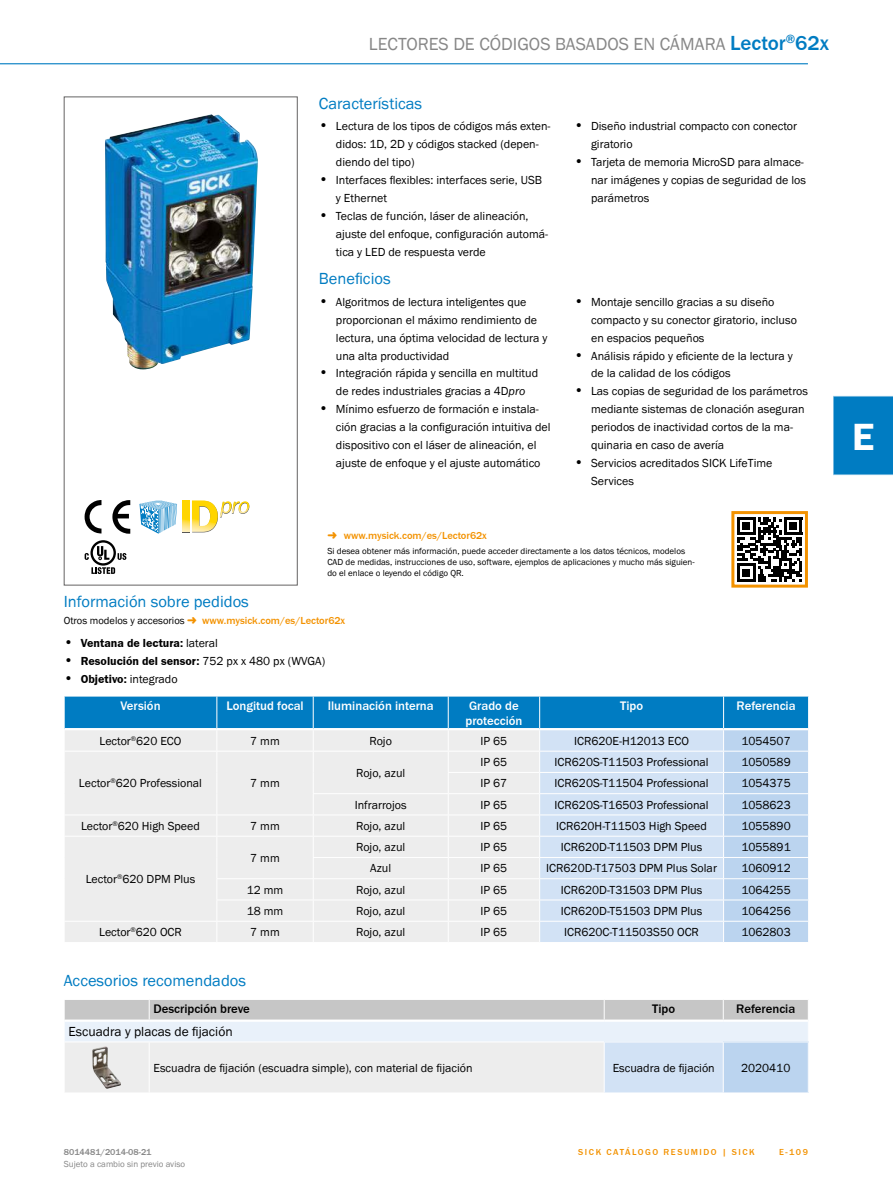
<style>
.page{position:relative;width:893px;height:1188px;background:#fff}
.page>*{position:absolute;margin:0;border:0;box-sizing:border-box;transform-origin:0 0}
.t1{font:700 39px "SICK Franklin";color:#fff}
.t2{font:18px "SICK Franklin";color:#878787}
.t3{font:16.5px "SICK Franklin";color:#007cc2}
.t4{font:13.5px "SICK Franklin";color:#000}
.t5{font:500 12.75px/15.3px "SICK Franklin";color:#fff}
.t6{font:500 12.75px "SICK Franklin";color:#000}
.t7{font:12px/17.9px "SICK Franklin";color:#000}
.t8{font:700 12px "SICK Franklin";color:#000}
.t9{font:500 10.5px "SICK Franklin";color:#f39200}
.t10{font:10.5px "SICK Franklin";color:#000}
.t11{font:9px/10.8px "SICK Franklin";color:#000}
.t12{font:500 9px "SICK Franklin";letter-spacing:.17em;color:#f39200}
.t13{font:9px "SICK Franklin";color:#878787}
.t14{font:500 9px "SICK Franklin";color:#878787}
.s1{font-weight:500;font-size:21px;color:#007cc2}
.s2{font-size:14.25px}
.s3{font-style:italic}
.s4{font-weight:400;font-size:14.25px}
.s5{font-weight:400}
</style>
<div class="page">
<hr style="left:0;top:63px;width:808px;height:1px;background:#007cc2">
<svg style="left:64px;top:696px;width:745px;height:246px;background:#c5dbea"></svg>
<hr style="left:216px;top:878px;width:97px;height:1px;background:#fff">
<svg style="left:64px;top:1000px;width:745px;height:93px;background:#dfe3e8"></svg>
<hr style="left:64px;top:1042px;width:85px;height:1px;background:#fff">
<hr style="left:149px;top:1042px;width:455px;height:1px;background:#fff">
<hr style="left:604px;top:1042px;width:119px;height:1px;background:#fff">
<hr style="left:723px;top:1042px;width:86px;height:1px;background:#fff">
<img style="left:92px;top:1046px;width:29px;height:43px">
<img style="left:105px;top:114px;width:153px;height:255px">
<svg style="left:85px;top:500px;width:45px;height:34px"></svg>
<svg style="left:189px;top:501px;width:1px;height:31px"></svg>
<svg style="left:182px;top:500px;width:7px;height:32px"></svg>
<svg style="left:192px;top:500px;width:57px;height:32px"></svg>
<svg style="left:140px;top:501px;width:37px;height:33px"></svg>
<svg style="left:85px;top:540px;width:41px;height:34px"></svg>
<div style="left:64px;top:97px;width:234px;height:488px;border:1px solid #646363"></div>
<svg style="left:737px;top:517px;width:65px;height:65px"></svg>
<hr style="left:784px;top:517px;width:18px;height:3px;background:#000">
<div style="left:731px;top:511px;width:77px;height:77px;border:3px solid #f39200"></div>
<div style="left:833px;top:395px;width:60px;height:81px;background:#007cc2"></div>
<h2 class="t2" style="left:369px;top:32px;width:462px">LECTORES DE CÓDIGOS BASADOS EN CÁMARA <span class="s1">Lector</span><sup>®</sup><span class="s1">62x</span></h2>
<h3 class="t3" style="left:319px;top:93px;width:105px">Características</h3>
<p class="t7" style="left:336px;top:118px;width:216px;text-indent:-17px"><span class="s2">•</span> Lectura de los tipos de códigos más exten&shy;didos: 1D, 2D y códigos stacked (depen&shy;diendo del tipo)</p>
<p class="t7" style="left:336px;top:171px;width:208px;text-indent:-17px"><span class="s2">•</span> Interfaces flexibles: interfaces serie, USB y Ethernet</p>
<p class="t7" style="left:336px;top:207px;width:214px;text-indent:-17px"><span class="s2">•</span> Teclas de función, láser de alineación, ajuste del enfoque, configuración automá&shy;tica y LED de respuesta verde</p>
<h3 class="t3" style="left:319px;top:268px;width:73px">Beneficios</h3>
<p class="t7" style="left:336px;top:293px;width:213px;text-indent:-17px"><span class="s2">•</span> Algoritmos de lectura inteligentes que proporcionan el máximo rendimiento de lectura, una óptima velocidad de lectura y una alta productividad</p>
<p class="t7" style="left:319px;top:365px;width:221px;text-align:center"><span class="s2">•</span> Integración rápida y sencilla en multitud de redes industriales gracias a 4D<span class="s3">pro</span></p>
<p class="t7" style="left:336px;top:401px;width:216px;text-indent:-17px"><span class="s2">•</span> Mínimo esfuerzo de formación e instala&shy;ción gracias a la configuración intuitiva del dispositivo con el láser de alineación, el ajuste de enfoque y el ajuste automático</p>
<p class="t7" style="left:591px;top:118px;width:208px;text-indent:-17px"><span class="s2">•</span> Diseño industrial compacto con conector giratorio</p>
<p class="t7" style="left:591px;top:153px;width:216px;text-indent:-17px"><span class="s2">•</span> Tarjeta de memoria MicroSD para almace&shy;nar imágenes y copias de seguridad de los parámetros</p>
<p class="t7" style="left:591px;top:293px;width:207px;text-indent:-17px"><span class="s2">•</span> Montaje sencillo gracias a su diseño compacto y su conector giratorio, incluso en espacios pequeños</p>
<p class="t7" style="left:591px;top:347px;width:203px;text-indent:-17px"><span class="s2">•</span> Análisis rápido y eficiente de la lectura y de la calidad de los códigos</p>
<p class="t7" style="left:591px;top:383px;width:218px;text-indent:-17px"><span class="s2">•</span> Las copias de seguridad de los parámetros mediante sistemas de clonación aseguran periodos de inactividad cortos de la ma&shy;quinaria en caso de avería</p>
<p class="t7" style="left:591px;top:454px;width:183px;text-indent:-17px"><span class="s2">•</span> Servicios acreditados SICK LifeTime<br>Services</p>
<p class="t9" style="left:344px;top:529px;width:144px">www.mysick.com/es/Lector62x</p>
<p class="t11" style="left:327px;top:546px;width:369px">Si desea obtener más información, puede acceder directamente a los datos técnicos, modelos<br>CAD de medidas, instrucciones de uso, software, ejemplos de aplicaciones y mucho más siguien&shy;do el enlace o leyendo el código QR.</p>
<h3 class="t3" style="left:64px;top:592px;width:187px">Información sobre pedidos</h3>
<p class="t10" style="left:64px;top:614px;width:122px">Otros modelos y accesorios</p>
<p class="t9" style="left:202px;top:614px;width:144px">www.mysick.com/es/Lector62x</p>
<p class="t8" style="left:64px;top:636px;width:156px"><span class="s4">•</span> Ventana de lectura: <span class="s5">lateral</span></p>
<p class="t8" style="left:64px;top:654px;width:263px"><span class="s4">•</span> Resolución del sensor: <span class="s5">752 px x 480 px (WVGA)</span></p>
<p class="t8" style="left:64px;top:671px;width:115px"><span class="s4">•</span> Objetivo: <span class="s5">integrado</span></p>
<p class="t5" style="left:120px;top:698px;width:42px">Versión</p>
<p class="t5" style="left:226px;top:698px;width:79px">Longitud focal</p>
<p class="t5" style="left:328px;top:698px;width:107px">Iluminación interna</p>
<p class="t5" style="left:465px;top:698px;width:58px">Grado de protección</p>
<p class="t5" style="left:620px;top:698px;width:24px">Tipo</p>
<p class="t5" style="left:737px;top:698px;width:61px">Referencia</p>
<p class="t7" style="left:99px;top:732px;width:84px">Lector<sup>®</sup>620 ECO</p>
<p class="t7" style="left:250px;top:732px;width:31px">7 mm</p>
<p class="t7" style="left:370px;top:732px;width:24px">Rojo</p>
<p class="t7" style="left:481px;top:732px;width:28px">IP 65</p>
<p class="t7" style="left:574px;top:732px;width:117px">ICR620E-H12013 ECO</p>
<p class="t7" style="left:741px;top:732px;width:51px">1054507</p>
<p class="t7" style="left:79px;top:775px;width:125px">Lector<sup>®</sup>620 Professional</p>
<p class="t7" style="left:250px;top:775px;width:31px">7 mm</p>
<p class="t7" style="left:481px;top:753px;width:28px">IP 65</p>
<p class="t7" style="left:555px;top:753px;width:155px">ICR620S-T11503 Professional</p>
<p class="t7" style="left:741px;top:753px;width:51px">1050589</p>
<p class="t7" style="left:481px;top:775px;width:28px">IP 67</p>
<p class="t7" style="left:555px;top:775px;width:155px">ICR620S-T11504 Professional</p>
<p class="t7" style="left:741px;top:775px;width:51px">1054375</p>
<p class="t7" style="left:356px;top:764px;width:51px">Rojo, azul</p>
<p class="t7" style="left:355px;top:796px;width:53px">Infrarrojos</p>
<p class="t7" style="left:481px;top:796px;width:28px">IP 65</p>
<p class="t7" style="left:555px;top:796px;width:155px">ICR620S-T16503 Professional</p>
<p class="t7" style="left:741px;top:796px;width:51px">1058623</p>
<p class="t7" style="left:81px;top:817px;width:120px">Lector<sup>®</sup>620 High Speed</p>
<p class="t7" style="left:250px;top:817px;width:31px">7 mm</p>
<p class="t7" style="left:356px;top:817px;width:51px">Rojo, azul</p>
<p class="t7" style="left:481px;top:817px;width:28px">IP 65</p>
<p class="t7" style="left:556px;top:817px;width:152px">ICR620H-T11503 High Speed</p>
<p class="t7" style="left:741px;top:817px;width:51px">1055890</p>
<p class="t7" style="left:86px;top:870px;width:111px">Lector<sup>®</sup>620 DPM Plus</p>
<p class="t7" style="left:250px;top:849px;width:31px">7 mm</p>
<p class="t7" style="left:356px;top:838px;width:51px">Rojo, azul</p>
<p class="t7" style="left:481px;top:838px;width:28px">IP 65</p>
<p class="t7" style="left:561px;top:838px;width:143px">ICR620D-T11503 DPM Plus</p>
<p class="t7" style="left:741px;top:838px;width:51px">1055891</p>
<p class="t7" style="left:370px;top:860px;width:22px">Azul</p>
<p class="t7" style="left:481px;top:860px;width:28px">IP 65</p>
<p class="t7" style="left:546px;top:860px;width:172px">ICR620D-T17503 DPM Plus Solar</p>
<p class="t7" style="left:741px;top:860px;width:51px">1060912</p>
<p class="t7" style="left:247px;top:881px;width:38px">12 mm</p>
<p class="t7" style="left:356px;top:881px;width:51px">Rojo, azul</p>
<p class="t7" style="left:481px;top:881px;width:28px">IP 65</p>
<p class="t7" style="left:561px;top:881px;width:143px">ICR620D-T31503 DPM Plus</p>
<p class="t7" style="left:741px;top:881px;width:51px">1064255</p>
<p class="t7" style="left:247px;top:902px;width:38px">18 mm</p>
<p class="t7" style="left:356px;top:902px;width:51px">Rojo, azul</p>
<p class="t7" style="left:481px;top:902px;width:28px">IP 65</p>
<p class="t7" style="left:561px;top:902px;width:143px">ICR620D-T51503 DPM Plus</p>
<p class="t7" style="left:741px;top:902px;width:51px">1064256</p>
<p class="t7" style="left:99px;top:924px;width:84px">Lector<sup>®</sup>620 OCR</p>
<p class="t7" style="left:250px;top:924px;width:31px">7 mm</p>
<p class="t7" style="left:356px;top:924px;width:51px">Rojo, azul</p>
<p class="t7" style="left:481px;top:924px;width:28px">IP 65</p>
<p class="t7" style="left:564px;top:924px;width:136px">ICR620C-T11503S50 OCR</p>
<p class="t7" style="left:741px;top:924px;width:51px">1062803</p>
<h3 class="t3" style="left:64px;top:971px;width:184px">Accesorios recomendados</h3>
<p class="t6" style="left:153px;top:1000px;width:98px">Descripción breve</p>
<p class="t6" style="left:652px;top:1000px;width:24px">Tipo</p>
<p class="t6" style="left:736px;top:1000px;width:61px">Referencia</p>
<p class="t4" style="left:68px;top:1023px;width:166px">Escuadra y placas de fijación</p>
<p class="t7" style="left:153px;top:1059px;width:321px">Escuadra de fijación (escuadra simple), con material de fijación</p>
<p class="t7" style="left:613px;top:1059px;width:104px">Escuadra de fijación</p>
<p class="t7" style="left:741px;top:1059px;width:51px">2020410</p>
<h1 class="t1" style="left:852px;top:413px;width:24px">E</h1>
<p class="t14" style="left:64px;top:1146px;width:89px">8014481/2014-08-21</p>
<p class="t12" style="left:578px;top:1146px;width:43px">SICK Catálogo</p>
<p class="t12" style="left:664px;top:1146px;width:8px">resumido</p>
<p class="t12" style="left:722px;top:1146px;width:34px">| SICK</p>
<p class="t13" style="left:64px;top:1159px;width:123px">Sujeto a cambio sin previo aviso</p>
<p class="t12" style="left:779px;top:1146px;width:30px">E-109</p>
</div>
